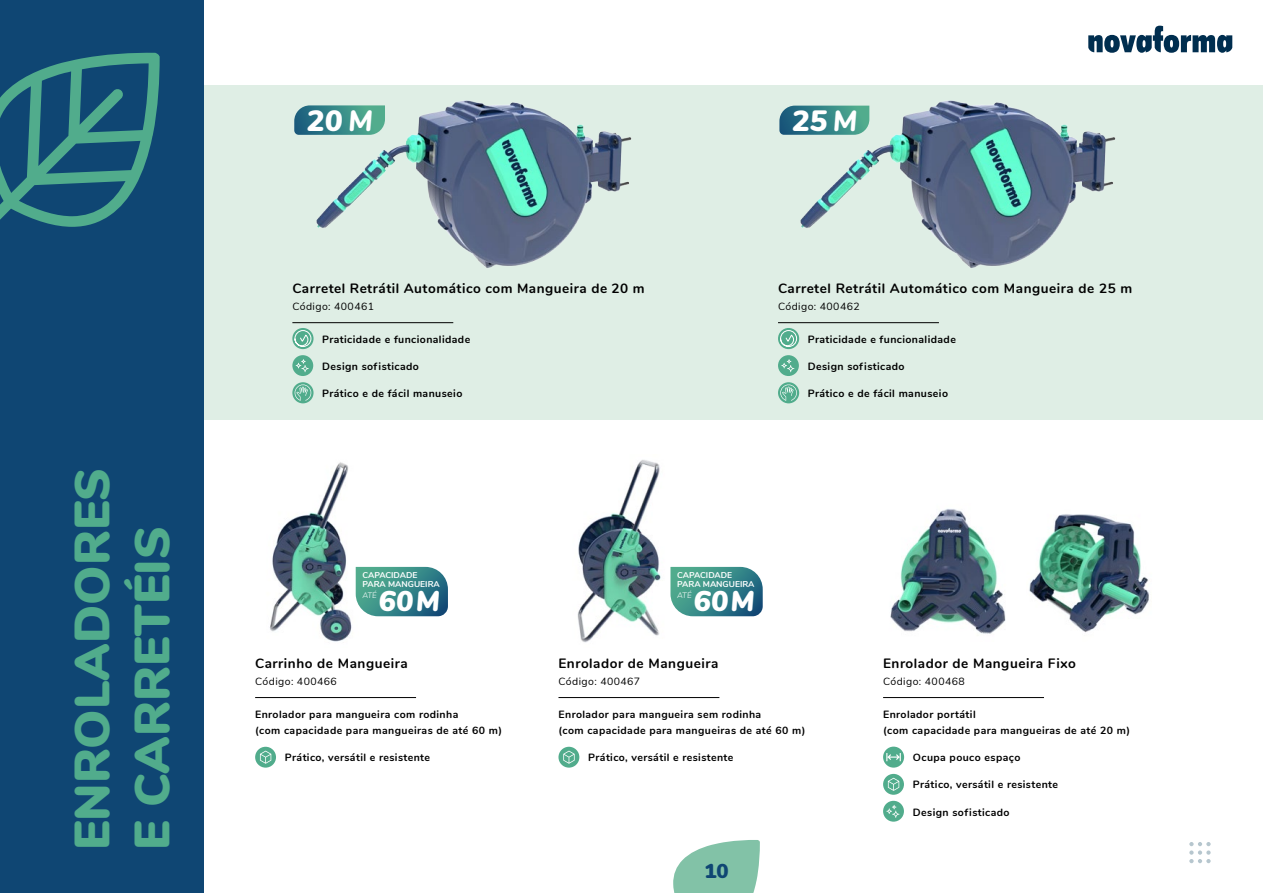
<style>
.page{position:relative;width:1263px;height:893px;background:#fff}
.page>*{position:absolute;margin:0;border:0;box-sizing:border-box;transform-origin:0 0}
.t1{font:900 49.5px/60px "Nunito";color:#51ac8c}
.t2{font:italic 900 29.55px "Nunito";color:#fff}
.t3{font:italic 900 29.4px "Nunito";color:#fff}
.t4{font:italic 900 28.8px "Nunito";letter-spacing:.04em;color:#fff}
.t5{font:900 20.25px "Nunito";color:#0f4673}
.t6{font:700 13.5px "Nunito";letter-spacing:.04em;color:#000}
.t7{font:700 10.5px/16.5px "Nunito";letter-spacing:.04em;color:#000}
.t8{font:10.5px "Nunito";letter-spacing:.04em;color:#000}
.t9{font:700 8.4px/9.8px "Nunito";color:#fff}
.t10{font:italic 300 8.1px "Nunito";letter-spacing:-.04em;color:#fff}
.s1{font-weight:800}
</style>
<div class="page">
<div style="left:204px;top:85px;width:1059px;height:335px;background:#dfeee5"></div>
<img style="left:316px;top:100px;width:316px;height:168px">
<img style="left:792px;top:100px;width:324px;height:168px">
<img style="left:270px;top:462px;width:105px;height:180px">
<img style="left:577px;top:460px;width:102px;height:183px">
<img style="left:890px;top:509px;width:116px;height:125px">
<img style="left:1029px;top:514px;width:120px;height:119px">
<div style="left:0;top:0;width:204px;height:893px;background:#0f4673"></div>
<svg style="left:0;top:53px;width:160px;height:174px"></svg>
<hr style="left:292px;top:322px;width:161px;height:1px;background:#000">
<svg style="left:292px;top:328px;width:21px;height:21px"></svg>
<svg style="left:294px;top:330px;width:18px;height:17px"></svg>
<div style="left:292px;top:355px;width:21px;height:21px;background:#51ac8c;border-radius:50%"></div>
<svg style="left:296px;top:359px;width:13px;height:13px"></svg>
<svg style="left:292px;top:382px;width:21px;height:21px"></svg>
<svg style="left:295px;top:384px;width:16px;height:17px"></svg>
<hr style="left:255px;top:697px;width:161px;height:1px;background:#000">
<div style="left:255px;top:747px;width:21px;height:21px;background:#51ac8c;border-radius:50%"></div>
<svg style="left:260px;top:751px;width:11px;height:13px"></svg>
<hr style="left:778px;top:322px;width:161px;height:1px;background:#000">
<svg style="left:778px;top:328px;width:21px;height:21px"></svg>
<svg style="left:780px;top:330px;width:17px;height:17px"></svg>
<div style="left:778px;top:355px;width:21px;height:21px;background:#51ac8c;border-radius:50%"></div>
<svg style="left:781px;top:359px;width:13px;height:13px"></svg>
<div style="left:778px;top:382px;width:21px;height:21px;background:#51ac8c;border-radius:50%"></div>
<svg style="left:780px;top:384px;width:17px;height:17px"></svg>
<hr style="left:558px;top:697px;width:161px;height:1px;background:#000">
<div style="left:558px;top:747px;width:21px;height:21px;background:#51ac8c;border-radius:50%"></div>
<svg style="left:563px;top:751px;width:12px;height:13px"></svg>
<hr style="left:883px;top:697px;width:161px;height:1px;background:#000">
<div style="left:883px;top:747px;width:21px;height:21px;background:#51ac8c;border-radius:50%"></div>
<svg style="left:886px;top:753px;width:15px;height:8px"></svg>
<svg style="left:883px;top:774px;width:21px;height:21px"></svg>
<svg style="left:888px;top:778px;width:11px;height:13px"></svg>
<div style="left:883px;top:801px;width:21px;height:21px;background:#51ac8c;border-radius:50%"></div>
<svg style="left:886px;top:805px;width:13px;height:13px"></svg>
<svg style="left:294px;top:105px;width:91px;height:30px;background:#428f8d"></svg>
<svg style="left:356px;top:567px;width:92px;height:49px;background:#408d8d"></svg>
<svg style="left:670px;top:567px;width:93px;height:49px;background:#428e8e"></svg>
<svg style="left:779px;top:106px;width:90px;height:29px;background:#3b878a"></svg>
<svg style="left:1189px;top:842px;width:21px;height:21px"></svg>
<svg style="left:673px;top:840px;width:87px;height:53px"></svg>
<svg style="left:1088px;top:26px;width:144px;height:27px"></svg>
<h1 class="t1" style="left:59px;top:850px;width:383px;rotate:-90deg">ENROLADORES<br>E CARRETÉIS</h1>
<h1 class="t1" style="left:119px;top:850px;width:182px;rotate:-90deg">TÍTULO</h1>
<h2 class="t2" style="left:307px;top:98px;width:67px">20<span class="s1">M</span></h2>
<p class="t6" style="left:292px;top:279px;width:354px">Carretel Retrátil Automático com Mangueira de 20 m</p>
<p class="t8" style="left:292px;top:298px;width:83px">Código: 400461</p>
<p class="t7" style="left:322px;top:330px;width:150px">Praticidade e funcionalidade</p>
<p class="t7" style="left:322px;top:357px;width:98px">Design sofisticado</p>
<p class="t7" style="left:322px;top:384px;width:142px">Prático e de fácil manuseio</p>
<h3 class="t3" style="left:792px;top:99px;width:67px">25<span class="s1">M</span></h3>
<p class="t6" style="left:778px;top:279px;width:356px">Carretel Retrátil Automático com Mangueira de 25 m</p>
<p class="t8" style="left:778px;top:298px;width:83px">Código: 400462</p>
<p class="t7" style="left:808px;top:330px;width:150px">Praticidade e funcionalidade</p>
<p class="t7" style="left:808px;top:357px;width:98px">Design sofisticado</p>
<p class="t7" style="left:808px;top:384px;width:142px">Prático e de fácil manuseio</p>
<p class="t9" style="left:362px;top:569px;width:79px">CAPACIDADE<br>PARA MANGUEIRA</p>
<h3 class="t4" style="left:379px;top:580px;width:63px">60M</h3>
<p class="t10" style="left:362px;top:589px;width:16px">ATÉ</p>
<p class="t9" style="left:677px;top:569px;width:79px">CAPACIDADE<br>PARA MANGUEIRA</p>
<h3 class="t4" style="left:694px;top:580px;width:63px">60M</h3>
<p class="t10" style="left:677px;top:589px;width:16px">ATÉ</p>
<p class="t6" style="left:255px;top:653px;width:154px">Carrinho de Mangueira</p>
<p class="t8" style="left:255px;top:673px;width:83px">Código: 400466</p>
<p class="t7" style="left:255px;top:705px;width:248px">Enrolador para mangueira com rodinha<br>(com capacidade para mangueiras de até 60 m)</p>
<p class="t7" style="left:285px;top:749px;width:147px">Prático, versátil e resistente</p>
<p class="t6" style="left:558px;top:653px;width:161px">Enrolador de Mangueira</p>
<p class="t8" style="left:558px;top:673px;width:83px">Código: 400467</p>
<p class="t7" style="left:558px;top:705px;width:248px">Enrolador para mangueira sem rodinha<br>(com capacidade para mangueiras de até 60 m)</p>
<p class="t7" style="left:588px;top:749px;width:147px">Prático, versátil e resistente</p>
<h3 class="t5" style="left:704px;top:856px;width:26px">10</h3>
<p class="t6" style="left:883px;top:653px;width:194px">Enrolador de Mangueira Fixo</p>
<p class="t8" style="left:883px;top:673px;width:83px">Código: 400468</p>
<p class="t7" style="left:883px;top:705px;width:248px">Enrolador portátil<br>(com capacidade para mangueiras de até 20 m)</p>
<p class="t7" style="left:913px;top:749px;width:109px">Ocupa pouco espaço</p>
<p class="t7" style="left:913px;top:776px;width:147px">Prático, versátil e resistente</p>
<p class="t7" style="left:913px;top:803px;width:98px">Design sofisticado</p>
</div>
